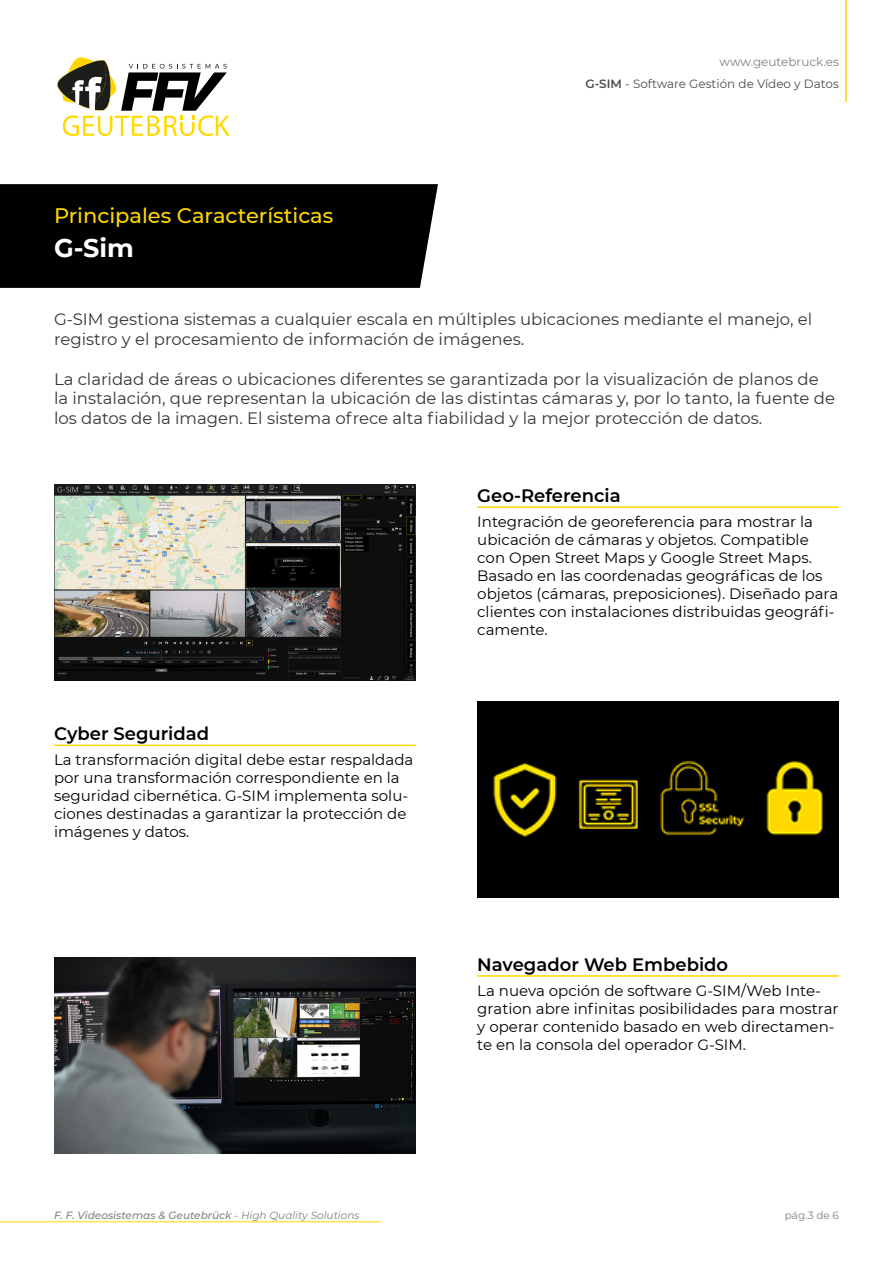
<style>
.page{position:relative;width:893px;height:1263px;background:#fff}
.page>*{position:absolute;margin:0;border:0;box-sizing:border-box;transform-origin:0 0}
.t1{font:700 25.5px "Montserrat";color:#fff}
.t2{font:500 21px "Montserrat";color:#ffd700}
.Encabezado_Especific{font:600 18px "Montserrat";color:#000}
.t3{font:16.5px/19.8px "Montserrat";color:#373636}
.Encabezado_Especific-2{font:15px/18px "Montserrat";color:#000}
.t4{font:12px/22px "Montserrat";color:#4d4d4d;text-align:right}
.t5{font:italic 500 10.5px "Montserrat";color:#808080}
.t6{font:10.5px "Montserrat";color:#808080}
.s1{color:#808080}
.s2{font-weight:600}
.s3{font-weight:400}
</style>
<div class="page">
<svg style="left:57px;top:57px;width:173px;height:79px"></svg>
<hr style="left:845px;top:0;width:2px;height:102px;background:#ffd700">
<hr style="left:0;top:1221px;width:381px;height:1px;background:#ffd700">
<div style="left:0;top:184px;width:438px;height:104px;background:#000"></div>
<img style="left:54px;top:485px;width:362px;height:196px">
<hr style="left:477px;top:506px;width:362px;height:2px;background:#ffd700">
<img style="left:478px;top:702px;width:360px;height:195px">
<hr style="left:54px;top:745px;width:362px;height:1px;background:#ffd700">
<hr style="left:477px;top:975px;width:362px;height:2px;background:#ffd700">
<img style="left:54px;top:957px;width:362px;height:196px">
<p class="t2" style="left:54px;top:201px;width:281px">Principales Características</p>
<p class="t1" style="left:54px;top:229px;width:81px">G-Sim</p>
<p class="t4" style="left:585px;top:50px;width:255px"><span class="s1">www.geutebruck.es<br></span><span class="s2">G-SIM</span> - Software Gestión de Vídeo y Datos</p>
<p class="t3" style="left:54px;top:309px;width:760px">G-SIM gestiona sistemas a cualquier escala en múltiples ubicaciones mediante el manejo, el registro y el procesamiento de información de imágenes.</p>
<p class="t3" style="left:54px;top:368px;width:782px">La claridad de áreas o ubicaciones diferentes se garantizada por la visualización de planos de la instalación, que representan la ubicación de las distintas cámaras y, por lo tanto, la fuente de los datos de la imagen. El sistema ofrece alta fiabilidad y la mejor protección de datos.</p>
<p class="Encabezado_Especific" style="left:54px;top:721px;width:157px">Cyber Seguridad</p>
<p class="Encabezado_Especific-2" style="left:54px;top:750px;width:361px">La transformación digital debe estar respaldada</p>
<p class="Encabezado_Especific-2" style="left:54px;top:768px;width:347px">por una transformación correspondiente en la</p>
<p class="Encabezado_Especific-2" style="left:54px;top:786px;width:356px;text-align:justify">seguridad cibernética. G-SIM implementa solu&shy;ciones destinadas a garantizar la protección de imágenes y datos.</p>
<p class="Encabezado_Especific" style="left:477px;top:483px;width:145px">Geo-Referencia</p>
<p class="Encabezado_Especific-2" style="left:477px;top:512px;width:362px">Integración de georeferencia para mostrar la ubicación de cámaras y objetos. Compatible con Open Street Maps y Google Street Maps.<br>Basado en las coordenadas geográficas de los objetos (cámaras, preposiciones). Diseñado para clientes con instalaciones distribuidas geográfi&shy;camente.</p>
<p class="Encabezado_Especific" style="left:477px;top:952px;width:252px">Navegador Web Embebido</p>
<p class="Encabezado_Especific-2" style="left:477px;top:981px;width:363px">La nueva opción de software G-SIM/Web Inte&shy;gration abre infinitas posibilidades para mostrar y operar contenido basado en web directamen&shy;te en la consola del operador G-SIM.</p>
<p class="t5" style="left:54px;top:1208px;width:307px">F. F. Videosistemas &amp; Geutebrück <span class="s3">- High Quality Solutions</span></p>
<p class="t6" style="left:785px;top:1208px;width:56px">pág.3 de 6</p>
</div>
